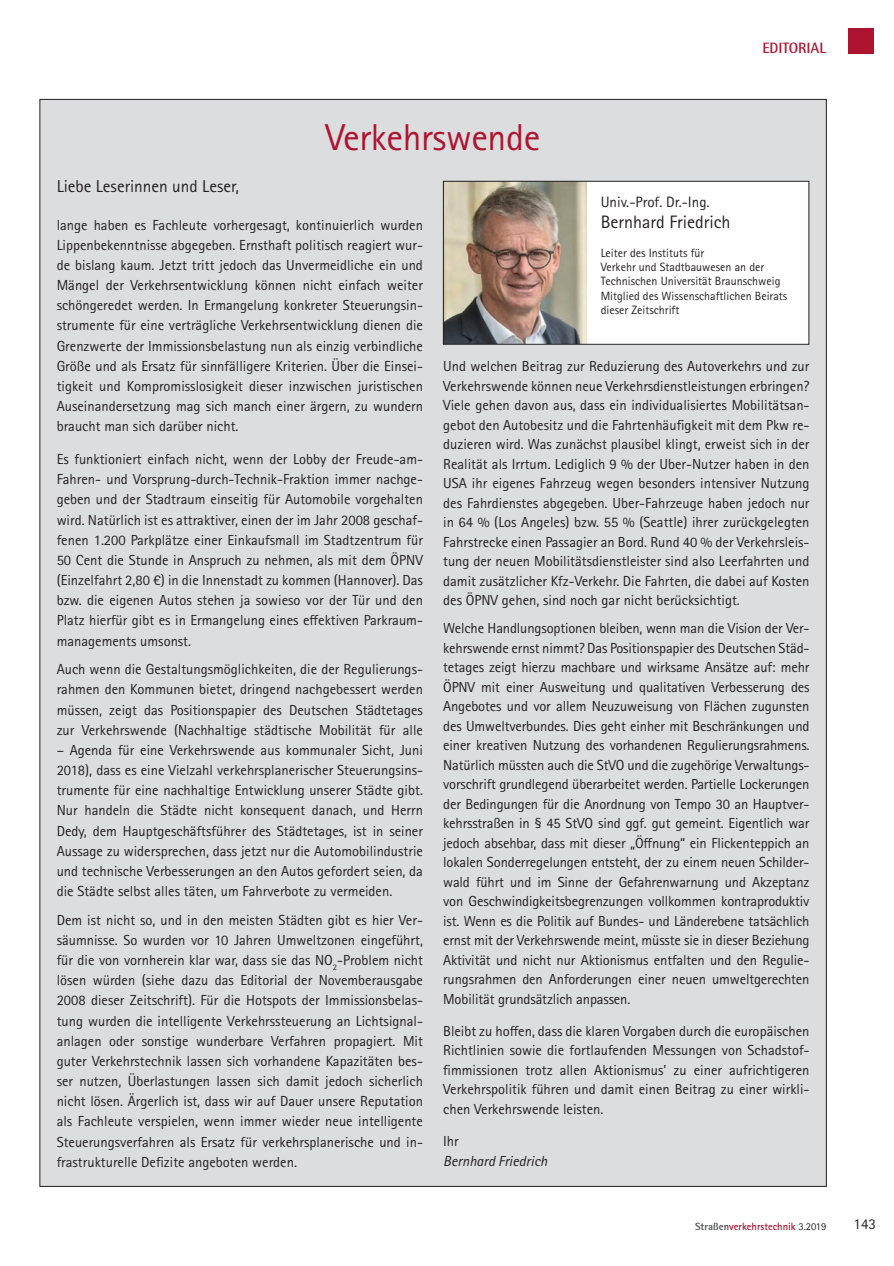
<style>
.page{position:relative;width:894px;height:1266px;background:#fff}
.page>*{position:absolute;margin:0;border:0;box-sizing:border-box;transform-origin:0 0}
.t1{font:37.5px "Rotis Sans Serif W1 G";letter-spacing:-.01em;color:#ae142f}
.t2{font:18px "Rotis Sans Serif W1 G";color:#231f20}
.t3{font:17.25px "Rotis Sans Serif W1 G";color:#231f20}
.t4{font:15px "Rotis Sans Serif W1 G";color:#231f20}
.t5{font:700 15px "Rotis Semi Sans W1 G";letter-spacing:-.005em;color:#ae142f}
.t6{font:14.55px/20.1px "Rotis Sans Serif W1 G";color:#231f20;text-align:justify}
.t7{font:italic 14.55px "Rotis Sans Serif W1 G";color:#231f20}
.t8{font:12px/14.2px "Rotis Sans Serif W1 G";color:#231f20}
.t9{font:700 10.5px "Rotis Sans Serif W1 G";color:#ae142f}
.s1{font-weight:800;color:#57585a}
.s2{font-weight:400;color:#231f20}
</style>
<div class="page">
<div style="left:848px;top:28px;width:25px;height:25px;background:#ae142f"></div>
<div style="left:40px;top:99px;width:786px;height:1087px;background:#dcdddf"></div>
<div style="left:443px;top:181px;width:366px;height:163px;background:#fff"></div>
<img style="left:445px;top:183px;width:141px;height:159px">
<div style="left:443px;top:181px;width:366px;height:163px;border:1px solid #231f20"></div>
<h1 class="t1" style="left:325px;top:115px;width:216px">Verkehrswende</h1>
<p class="t5" style="left:762px;top:38px;width:65px">EDITORIAL</p>
<p class="t3" style="left:57px;top:176px;width:184px">Liebe Leserinnen und Leser,</p>
<p class="t6" style="left:57px;top:215px;width:368px">lange haben es Fachleute vorhergesagt, kontinuierlich wurden Lippenbekenntnisse abgegeben. Ernsthaft politisch reagiert wur&shy;de bislang kaum. Jetzt tritt jedoch das Unvermeidliche ein und Mängel der Verkehrsentwicklung können nicht einfach weiter schöngeredet werden. In Ermangelung konkreter Steuerungsin&shy;strumente für eine verträgliche Verkehrsentwicklung dienen die Grenzwerte der Immissionsbelastung nun als einzig verbindliche Größe und als Ersatz für sinnfälligere Kriterien. Über die Einsei&shy;tigkeit und Kompromisslosigkeit dieser inzwischen juristischen Auseinandersetzung mag sich manch einer ärgern, zu wundern braucht man sich darüber nicht.</p>
<p class="t6" style="left:57px;top:449px;width:368px">Es funktioniert einfach nicht, wenn der Lobby der Freude-am-Fahren- und Vorsprung-durch-Technik-Fraktion immer nachge&shy;geben und der Stadtraum einseitig für Automobile vorgehalten wird. Natürlich ist es attraktiver, einen der im Jahr 2008 geschaf&shy;fenen 1.200 Parkplätze einer Einkaufsmall im Stadtzentrum für 50 Cent die Stunde in Anspruch zu nehmen, als mit dem ÖPNV (Einzelfahrt 2,80 €) in die Innenstadt zu kommen (Hannover). Das bzw. die eigenen Autos stehen ja sowieso vor der Tür und den Platz hierfür gibt es in Ermangelung eines effektiven Parkraum&shy;managements umsonst.</p>
<p class="t6" style="left:57px;top:659px;width:368px">Auch wenn die Gestaltungsmöglichkeiten, die der Regulierungs&shy;rahmen den Kommunen bietet, dringend nachgebessert werden müssen, zeigt das Positionspapier des Deutschen Städtetages zur Verkehrswende (Nachhaltige städtische Mobilität für alle</p>
<p class="t6" style="left:57px;top:740px;width:368px">– Agenda für eine Verkehrswende aus kommunaler Sicht, Juni 2018), dass es eine Vielzahl verkehrsplanerischer Steuerungsins&shy;trumente für eine nachhaltige Entwicklung unserer Städte gibt.<br>Nur handeln die Städte nicht konsequent danach, und Herrn Dedy, dem Hauptgeschäftsführer des Städtetages, ist in seiner Aussage zu widersprechen, dass jetzt nur die Automobilindustrie und technische Verbesserungen an den Autos gefordert seien, da die Städte selbst alles täten, um Fahrverbote zu vermeiden.</p>
<p class="t6" style="left:57px;top:910px;width:368px">Dem ist nicht so, und in den meisten Städten gibt es hier Ver&shy;säumnisse. So wurden vor 10 Jahren Umweltzonen eingeführt, für die von vornherein klar war, dass sie das NO<sub>2</sub>-Problem nicht lösen würden (siehe dazu das Editorial der Novemberausgabe 2008 dieser Zeitschrift). Für die Hotspots der Immissionsbelas&shy;tung wurden die intelligente Verkehrssteuerung an Lichtsignal&shy;anlagen oder sonstige wunderbare Verfahren propagiert. Mit guter Verkehrstechnik lassen sich vorhandene Kapazitäten bes&shy;ser nutzen, Überlastungen lassen sich damit jedoch sicherlich nicht lösen. Ärgerlich ist, dass wir auf Dauer unsere Reputation als Fachleute verspielen, wenn immer wieder neue intelligente Steuerungsverfahren als Ersatz für verkehrsplanerische und in&shy;frastrukturelle Defizite angeboten werden.</p>
<p class="t4" style="left:601px;top:193px;width:110px">Univ.-Prof. Dr.-Ing.</p>
<p class="t2" style="left:601px;top:212px;width:131px">Bernhard Friedrich</p>
<p class="t8" style="left:601px;top:246px;width:188px">Leiter des Instituts für<br>Verkehr und Stadtbauwesen an der<br>Technischen Universität Braunschweig<br>Mitglied des Wissenschaftlichen Beirats dieser Zeitschrift</p>
<p class="t6" style="left:443px;top:356px;width:368px;line-height:19.5px">Und welchen Beitrag zur Reduzierung des Autoverkehrs und zur Verkehrswende können neue Verkehrsdienstleistungen erbringen?<br>Viele gehen davon aus, dass ein individualisiertes Mobilitätsan&shy;gebot den Autobesitz und die Fahrtenhäufigkeit mit dem Pkw re&shy;duzieren wird. Was zunächst plausibel klingt, erweist sich in der Realität als Irrtum. Lediglich 9 % der Uber-Nutzer haben in den USA ihr eigenes Fahrzeug wegen besonders intensiver Nutzung des Fahrdienstes abgegeben. Uber-Fahrzeuge haben jedoch nur in 64 % (Los Angeles) bzw. 55 % (Seattle) ihrer zurückgelegten Fahrstrecke einen Passagier an Bord. Rund 40 % der Verkehrsleis&shy;tung der neuen Mobilitätsdienstleister sind also Leerfahrten und damit zusätzlicher Kfz-Verkehr. Die Fahrten, die dabei auf Kosten des ÖPNV gehen, sind noch gar nicht berücksichtigt.</p>
<p class="t6" style="left:443px;top:618px;width:368px;line-height:19.5px">Welche Handlungsoptionen bleiben, wenn man die Vision der Ver&shy;kehrswende ernst nimmt? Das Positionspapier des Deutschen Städ&shy;tetages zeigt hierzu machbare und wirksame Ansätze auf: mehr ÖPNV mit einer Ausweitung und qualitativen Verbesserung des Angebotes und vor allem Neuzuweisung von Flächen zugunsten des Umweltverbundes. Dies geht einher mit Beschränkungen und einer kreativen Nutzung des vorhandenen Regulierungsrahmens.<br>Natürlich müssten auch die StVO und die zugehörige Verwaltungs&shy;vorschrift grundlegend überarbeitet werden. Partielle Lockerungen der Bedingungen für die Anordnung von Tempo 30 an Hauptver&shy;kehrsstraßen in § 45 StVO sind ggf. gut gemeint. Eigentlich war jedoch absehbar, dass mit dieser „Öffnung“ ein Flickenteppich an lokalen Sonderregelungen entsteht, der zu einem neuen Schilder&shy;wald führt und im Sinne der Gefahrenwarnung und Akzeptanz von Geschwindigkeitsbegrenzungen vollkommen kontraproduktiv ist. Wenn es die Politik auf Bundes- und Länderebene tatsächlich ernst mit der Verkehrswende meint, müsste sie in dieser Beziehung Aktivität und nicht nur Aktionismus entfalten und den Regulie&shy;rungsrahmen den Anforderungen einer neuen umweltgerechten Mobilität grundsätzlich anpassen.</p>
<p class="t6" style="left:443px;top:1021px;width:368px;line-height:19.5px">Bleibt zu hoffen, dass die klaren Vorgaben durch die europäischen Richtlinien sowie die fortlaufenden Messungen von Schadstof&shy;fimmissionen trotz allen Aktionismus’ zu einer aufrichtigeren Verkehrspolitik führen und damit einen Beitrag zu einer wirkli&shy;chen Verkehrswende leisten.</p>
<p class="t6" style="left:443px;top:1131px;width:17px">Ihr</p>
<p class="t7" style="left:443px;top:1152px;width:106px">Bernhard Friedrich</p>
<p class="t9" style="left:695px;top:1219px;width:133px"><span class="s1">Straßen</span>verkehrstechnik <span class="s2">3.2019</span></p>
<p class="t4" style="left:853px;top:1215px;width:24px">143</p>
</div>
